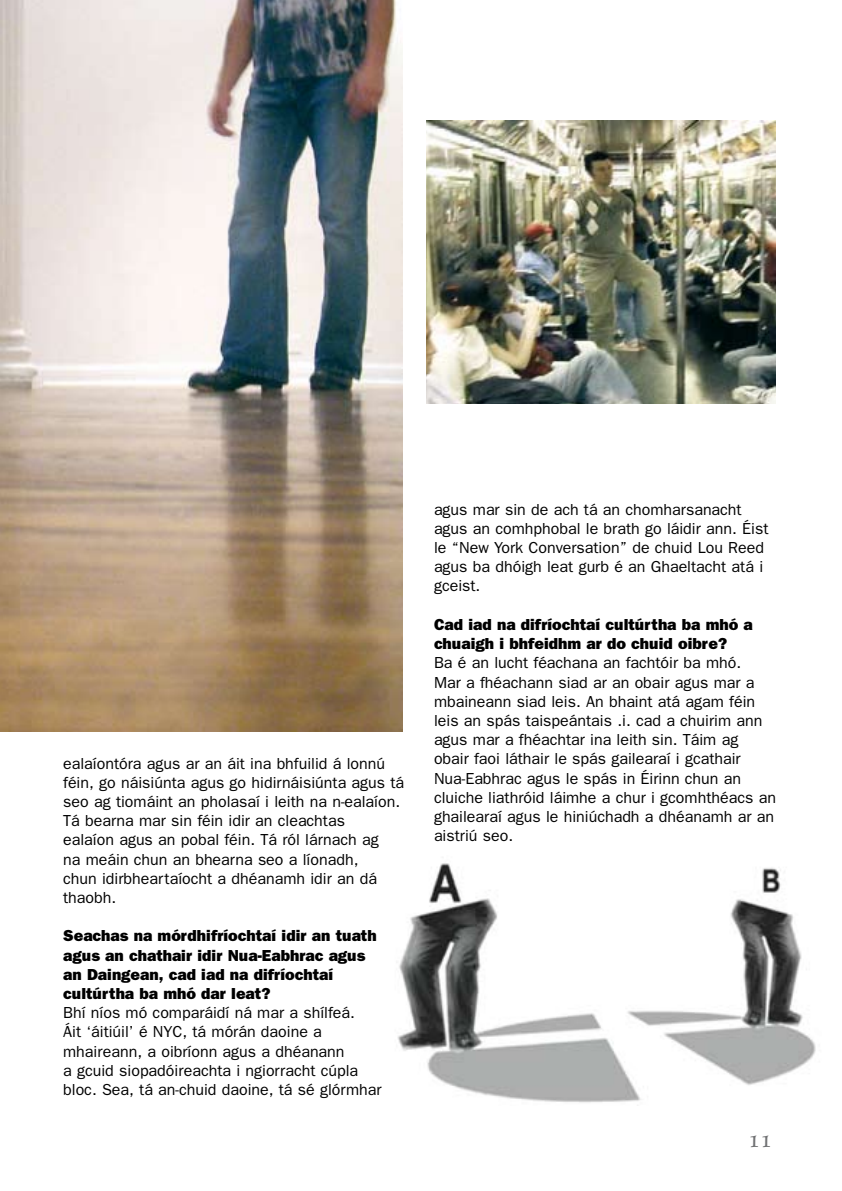
<style>
.page{position:relative;width:842px;height:1191px;background:#fff}
.page>*{position:absolute;margin:0;border:0;box-sizing:border-box;transform-origin:0 0}
.t1{font:28px "Trinite No 3 Rom Wid";color:#707173}
.t2{font:16px/19.2px "Franklin Gothic";color:#000}
.t3{font:800 16px/19.2px "Franklin Gothic";color:#000}
</style>
<div class="page">
<img style="left:0;top:0;width:403px;height:731px">
<img style="left:397px;top:863px;width:419px;height:240px">
<img style="left:426px;top:120px;width:350px;height:283px">
<p class="t2" style="left:63px;top:753px;width:343px">ealaíontóra agus ar an áit ina bhfuilid á lonnú féin, go náisiúnta agus go hidirnáisiúnta agus tá seo ag tiomáint an pholasaí i leith na n-ealaíon.<br>Tá bearna mar sin féin idir an cleachtas<br>ealaíon agus an pobal féin. Tá ról lárnach ag<br>na meáin chun an bhearna seo a líonadh,<br>chun idirbheartaíocht a dhéanamh idir an dá thaobh.</p>
<p class="t3" style="left:63px;top:926px;width:315px">Seachas na mórdhifríochtaí idir an tuath agus an chathair idir Nua-Eabhrac agus an Daingean, cad iad na difríochtaí cultúrtha ba mhó dar leat?</p>
<p class="t2" style="left:63px;top:1002px;width:320px">Bhí níos mó comparáidí ná mar a shílfeá.<br>Áit ‘áitiúil’ é NYC, tá mórán daoine a mhaireann, a oibríonn agus a dhéanann<br>a gcuid siopadóireachta i ngiorracht cúpla bloc. Sea, tá an-chuid daoine, tá sé glórmhar</p>
<p class="t2" style="left:434px;top:499px;width:336px">agus mar sin de ach tá an chomharsanacht agus an comhphobal le brath go láidir ann. Éist le “New York Conversation” de chuid Lou Reed agus ba dhóigh leat gurb é an Ghaeltacht atá i gceist.</p>
<p class="t3" style="left:434px;top:614px;width:320px">Cad iad na difríochtaí cultúrtha ba mhó a chuaigh i bhfeidhm ar do chuid oibre?</p>
<p class="t2" style="left:434px;top:653px;width:343px">Ba é an lucht féachana an fachtóir ba mhó.<br>Mar a fhéachann siad ar an obair agus mar a mbaineann siad leis. An bhaint atá agam féin leis an spás taispeántais .i. cad a chuirim ann agus mar a fhéachtar ina leith sin. Táim ag obair faoi láthair le spás gailearaí i gcathair Nua-Eabhrac agus le spás in Éirinn chun an cluiche liathróid láimhe a chur i gcomhthéacs an ghailearaí agus le hiniúchadh a dhéanamh ar an aistriú seo.</p>
<h1 class="t1" style="left:748px;top:1125px;width:25px">11</h1>
</div>
